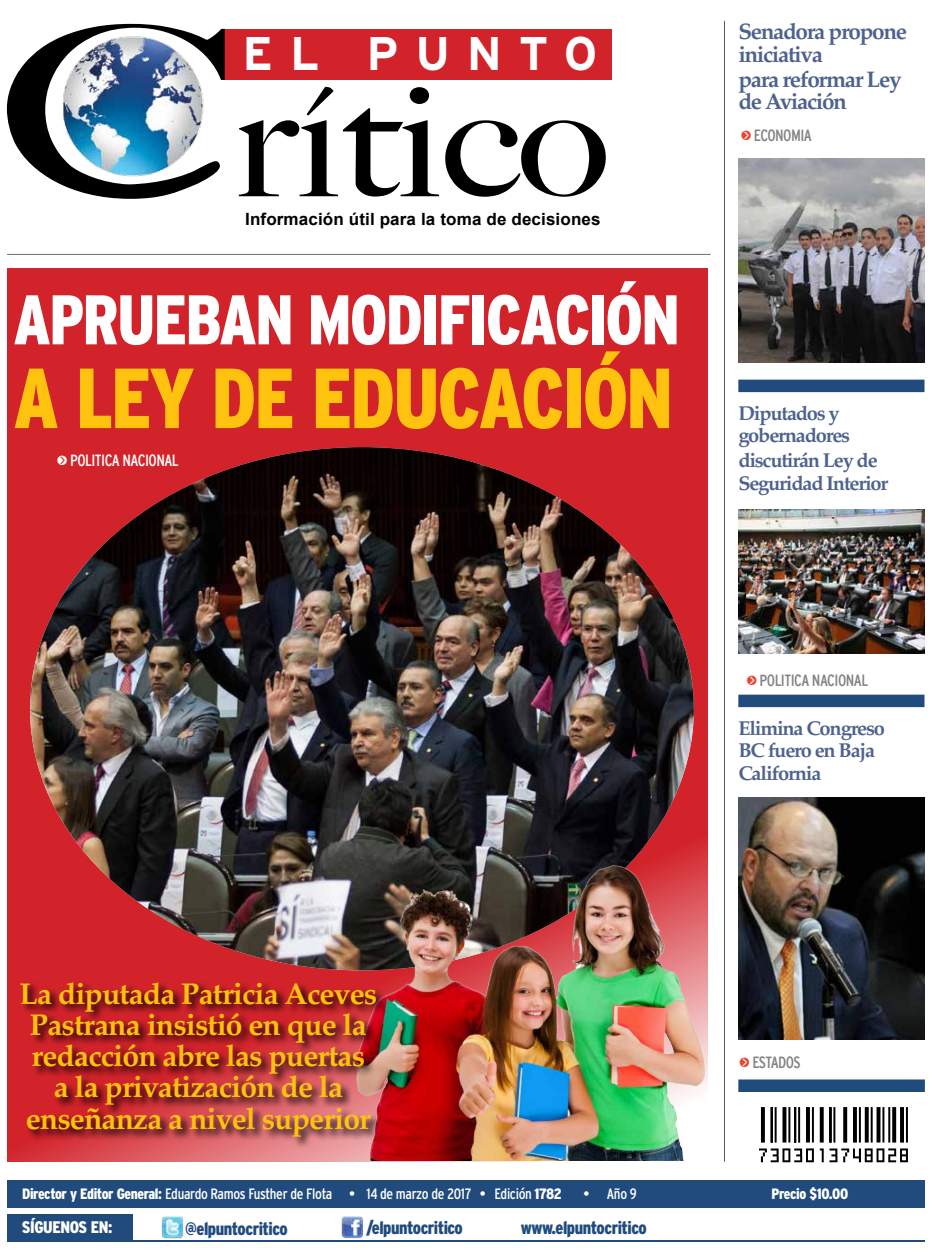
<style>
.page{position:relative;width:932px;height:1258px;background:#fff}
.page>*{position:absolute;margin:0;border:0;box-sizing:border-box;transform-origin:0 0}
.t1{font:900 condensed 85px "Interstate";letter-spacing:-.025em;color:#ffc20e;scale:.95 1}
.t2{font:900 condensed 70px "Interstate";letter-spacing:-.025em;color:#fff;scale:.95 1}
.t3{font:700 47.12px "Interstate";letter-spacing:.355em;color:#fff}
.t4{font:700 30px/31.2px "Palatino";letter-spacing:-.03em;color:#ffc20e;text-align:center}
.t5{font:700 22.5px/22.5px "Palatino";letter-spacing:-.055em;color:#4e628e}
.t6{font:700 20px/22.5px "Palatino";letter-spacing:-.055em;color:#4e628e}
.t7{font:900 condensed 18px "Interstate";letter-spacing:-.025em;color:#214b7c}
.t8{font:700 16.88px "Arial";letter-spacing:.005em;color:#000}
.t9{font:900 condensed 16.75px "Interstate";letter-spacing:-.025em;color:#fff}
.t10{font:16.25px "Interstate Cond Mono";letter-spacing:-.035em;color:#808285}
.t11{font:16.25px "Interstate Cond Mono";letter-spacing:-.035em;color:#fff}
.t12{font:condensed 15px "Interstate";letter-spacing:-.02em;color:#fff}
.t13{font:900 condensed 15px "Interstate";letter-spacing:-.025em;color:#fff}
.s1{font-family:"KG Arrows";font-size:17.5px}
.s2{font-family:"KG Arrows";font-size:17.5px;color:#ea4634}
.s3{font-weight:900}
.s4{color:#214b7c}
</style>
<div class="page">
<img style="left:342px;top:1216px;width:21px;height:22px">
<div style="left:7px;top:1215px;width:126px;height:27px;background:#214b7c"></div>
<img style="left:162px;top:1216px;width:21px;height:22px">
<hr style="left:7px;top:1241px;width:918px;height:1px;background:#214b7c">
<div style="left:7px;top:1180px;width:917px;height:28px;background:#214b7c"></div>
<div style="left:7px;top:268px;width:701px;height:894px;background:#d2232a"></div>
<hr style="left:7px;top:254px;width:704px;height:1px;background:#6d6e71">
<div style="left:222px;top:29px;width:389px;height:50px;background:#d2232a"></div>
<img style="left:7px;top:24px;width:218px;height:175px">
<svg style="left:239px;top:87px;width:367px;height:110px"></svg>
<svg style="left:760px;top:1107px;width:148px;height:55px"></svg>
<div style="left:738px;top:380px;width:186px;height:12px;background:#214b7c"></div>
<div style="left:738px;top:695px;width:186px;height:12px;background:#214b7c"></div>
<div style="left:738px;top:1079px;width:187px;height:13px;background:#214b7c"></div>
<hr style="left:724px;top:21px;width:1px;height:1141px;background:#58595b">
<img style="left:738px;top:158px;width:187px;height:205px">
<img style="left:738px;top:509px;width:187px;height:145px">
<img style="left:738px;top:798px;width:186px;height:241px">
<img style="left:30px;top:447px;width:664px;height:523px">
<img style="left:343px;top:859px;width:417px;height:302px">
<div style="left:19px;top:981px;width:369px;height:167px;background:#000;opacity:.9"></div>
<h3 class="t3" style="left:243px;top:27px;width:356px">EL PUNTO</h3>
<p class="t8" style="left:245px;top:208px;width:357px">Información útil para la toma de decisiones</p>
<h2 class="t2" style="left:13px;top:281px;width:703px">APRUEBAN MODIFICACIÓN</h2>
<h1 class="t1" style="left:13px;top:351px;width:696px">A LEY DE EDUCACIÓN</h1>
<p class="t11" style="left:57px;top:451px;width:123px"><span class="s1">u</span> POLITICA NACIONAL</p>
<p class="t5" style="left:738px;top:20px;width:170px">Senadora propone iniciativa</p>
<p class="t5" style="left:738px;top:67px;width:165px">para reformar Ley de Aviación</p>
<p class="t10" style="left:741px;top:127px;width:72px"><span class="s2">u</span> ECONOMIA</p>
<p class="t6" style="left:738px;top:401px;width:113px">Diputados y gobernadores</p>
<p class="t6" style="left:738px;top:449px;width:151px">discutirán Ley de<br>Seguridad Interior</p>
<p class="t10" style="left:747px;top:671px;width:123px"><span class="s2">u</span> POLITICA NACIONAL</p>
<p class="t6" style="left:738px;top:716px;width:148px">Elimina Congreso<br>BC fuero en Baja<br>California</p>
<p class="t4" style="left:20px;top:977px;width:359px">La diputada Patricia Aceves<br>Pastrana insistió en que la redacción abre las puertas<br>a la privatización de la enseñanza a nivel superior</p>
<p class="t10" style="left:739px;top:1054px;width:63px"><span class="s2">u</span> ESTADOS</p>
<p class="t12" style="left:22px;top:1185px;width:541px"><span class="s3">Director y Editor General:</span> Eduardo Ramos Fusther de Flota • 14 de marzo de 2017 • Edición <span class="s3">1782</span></p>
<p class="t12" style="left:583px;top:1185px;width:55px">• Año 9</p>
<p class="t13" style="left:771px;top:1185px;width:78px">Precio $10.00</p>
<p class="t9" style="left:22px;top:1218px;width:96px">SÍGUENOS EN:<span class="s4">:</span></p>
<p class="t7" style="left:185px;top:1218px;width:104px">@elpuntocritico</p>
<p class="t7" style="left:366px;top:1218px;width:98px">/elpuntocritico</p>
<p class="t7" style="left:521px;top:1217px;width:127px">www.elpuntocritico</p>
</div>
